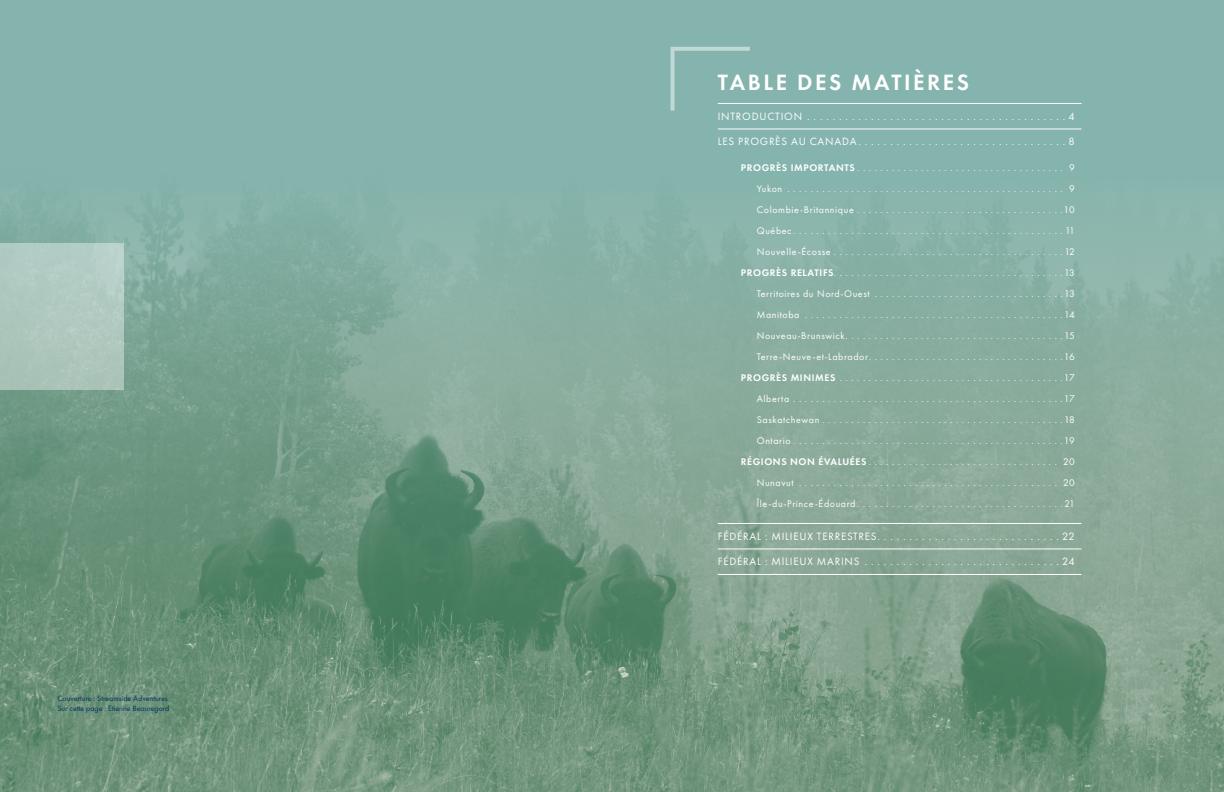
<style>
.page{position:relative;width:1224px;height:792px;background:#84b4ad}
.page>*{position:absolute;margin:0;border:0;box-sizing:border-box;transform-origin:0 0}
.t1{font:600 23px "Futura PT";letter-spacing:.11em;color:#fff}
.t2{font:11px "Futura PT";letter-spacing:.07em;color:#fff}
.t3{font:10px/21px "Futura PT";letter-spacing:.06em;color:#fff;text-align:right}
.t4{font:8px/10px "Futura PT";color:#003560}
.s1{font-weight:600}
</style>
<div class="page">
<img style="left:0;top:216px;width:1224px;height:576px">
<hr style="left:718px;top:103px;width:363px;height:1px;background:#fff">
<hr style="left:718px;top:129px;width:363px;height:1px;background:#fff">
<hr style="left:718px;top:523px;width:363px;height:1px;background:#fff">
<hr style="left:718px;top:549px;width:363px;height:1px;background:#fff">
<hr style="left:718px;top:574px;width:363px;height:1px;background:#fff">
<svg style="left:670px;top:46px;width:80px;height:65px"></svg>
<div style="left:0;top:243px;width:124px;height:147px;background:#afc9c0"></div>
<p class="t4" style="left:57px;top:693px;width:113px">Couverture : Streamside Adventures<br>Sur cette page : Etienne Beauregard</p>
<h1 class="t1" style="left:718px;top:67px;width:253px">TABLE DES MATIÈRES</h1>
<p class="t2" style="left:718px;top:109px;width:358px">INTRODUCTION . . . . . . . . . . . . . . . . . . . . . . . . . . . . . . . . . . . . . . . . 4</p>
<p class="t2" style="left:718px;top:135px;width:358px">LES PROGRÈS AU CANADA . . . . . . . . . . . . . . . . . . . . . . . . . . . . . . . . 8</p>
<p class="t3" style="left:741px;top:157px;width:336px"><span class="s1">PROGRÈS IMPORTANTS</span> . . . . . . . . . . . . . . . . . . . . . . . . . . . . . . . . . . . . 9<br>Yukon . . . . . . . . . . . . . . . . . . . . . . . . . . . . . . . . . . . . . . . . . . . . . . . . 9<br>Colombie-Britannique . . . . . . . . . . . . . . . . . . . . . . . . . . . . . . . . . . . 10<br>Québec . . . . . . . . . . . . . . . . . . . . . . . . . . . . . . . . . . . . . . . . . . . . . . 11<br>Nouvelle-Écosse . . . . . . . . . . . . . . . . . . . . . . . . . . . . . . . . . . . . . . . 12<br><span class="s1">PROGRÈS RELATIFS</span>........................................13<br>Territoires du Nord-Ouest . . . . . . . . . . . . . . . . . . . . . . . . . . . . . . . . 13<br>Manitoba . . . . . . . . . . . . . . . . . . . . . . . . . . . . . . . . . . . . . . . . . . . . 14<br>Nouveau-Brunswick . . . . . . . . . . . . . . . . . . . . . . . . . . . . . . . . . . . . . 15<br>Terre-Neuve-et-Labrador . . . . . . . . . . . . . . . . . . . . . . . . . . . . . . . . . 16<br><span class="s1">PROGRÈS MINIMES</span> . . . . . . . . . . . . . . . . . . . . . . . . . . . . . . . . . . . . . . 17<br>Alberta . . . . . . . . . . . . . . . . . . . . . . . . . . . . . . . . . . . . . . . . . . . . . . 17<br>Saskatchewan . . . . . . . . . . . . . . . . . . . . . . . . . . . . . . . . . . . . . . . . . 18<br>Ontario . . . . . . . . . . . . . . . . . . . . . . . . . . . . . . . . . . . . . . . . . . . . . . 19<br><span class="s1">RÉGIONS NON ÉVALUÉES</span> . . . . . . . . . . . . . . . . . . . . . . . . . . . . . . . . . 20<br>Nunavut . . . . . . . . . . . . . . . . . . . . . . . . . . . . . . . . . . . . . . . . . . . . . 20<br>Île-du-Prince-Édouard . . . . . . . . . . . . . . . . . . . . . . . . . . . . . . . . . . . 21</p>
<p class="t2" style="left:718px;top:529px;width:358px">FÉDÉRAL : MILIEUX TERRESTRES . . . . . . . . . . . . . . . . . . . . . . . . . . . . 22</p>
<p class="t2" style="left:718px;top:555px;width:358px">FÉDÉRAL : MILIEUX MARINS . . . . . . . . . . . . . . . . . . . . . . . . . . . . . . 24</p>
</div>
